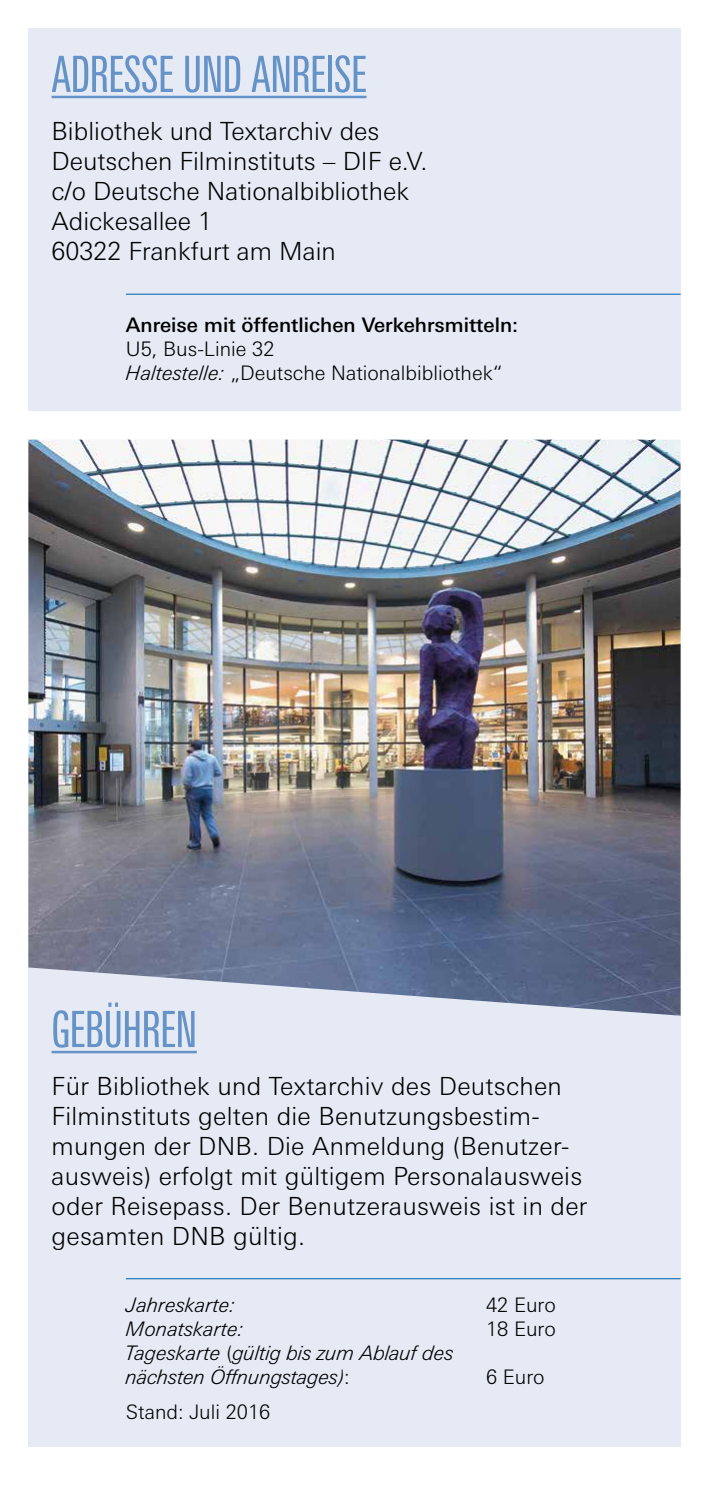
<style>
.page{position:relative;width:709px;height:1489px;background:#fff}
.page>*{position:absolute;margin:0;border:0;box-sizing:border-box;transform-origin:0 0}
.t1{font:50px "Linotype Univers Comp";color:#6593c8}
.t2{font:300 25px/30px "Linotype Univers Basic";letter-spacing:.01em;color:#000}
.t3{font:300 20px/24px "Linotype Univers Basic";color:#000}
.t4{font:italic 300 20px/24px "Linotype Univers Basic";color:#000}
.t5{font:500 20px "Linotype Univers Basic";color:#000}
.s1{font-style:italic}
.s2{font-style:normal}
</style>
<div class="page">
<div style="left:28px;top:28px;width:652px;height:383px;background:#e5eaf5"></div>
<div style="left:28px;top:878px;width:652px;height:568px;background:#e5eaf5"></div>
<hr style="left:52px;top:96px;width:314px;height:2px;background:#6593c8">
<img style="left:28px;top:439px;width:652px;height:576px">
<hr style="left:126px;top:293px;width:554px;height:2px;background:#2b7bbb">
<hr style="left:52px;top:1050px;width:145px;height:3px;background:#6593c8">
<hr style="left:126px;top:1277px;width:554px;height:2px;background:#2b7bbb">
<h1 class="t1" style="left:52px;top:46px;width:316px">ADRESSE UND ANREISE</h1>
<p class="t2" style="left:52px;top:115px;width:377px">Bibliothek und Textarchiv des<br>Deutschen Filminstituts – DIF e.V. c/o Deutsche Nationalbibliothek<br>Adickesallee 1<br>60322 Frankfurt am Main</p>
<p class="t5" style="left:126px;top:313px;width:394px">Anreise mit öffentlichen Verkehrsmitteln:</p>
<p class="t3" style="left:126px;top:336px;width:378px">U5, Bus-Linie 32<br><span class="s1">Haltestelle:</span> „Deutsche Nationalbibliothek“</p>
<h1 class="t1" style="left:52px;top:1001px;width:147px">GEBÜHREN</h1>
<p class="t2" style="left:52px;top:1070px;width:537px">Für Bibliothek und Textarchiv des Deutschen Filminstituts gelten die Benutzungsbestim&shy;mungen der DNB. Die Anmeldung (Benutzer&shy;ausweis) erfolgt mit gültigem Personalausweis oder Reisepass. Der Benutzerausweis ist in der gesamten DNB gültig.</p>
<p class="t4" style="left:126px;top:1291px;width:111px">Jahreskarte:</p>
<p class="t3" style="left:486px;top:1292px;width:71px">42 Euro</p>
<p class="t4" style="left:126px;top:1315px;width:119px">Monatskarte:</p>
<p class="t3" style="left:486px;top:1316px;width:71px">18 Euro</p>
<p class="t4" style="left:126px;top:1339px;width:329px">Tageskarte <span class="s2">(</span>gültig bis zum Ablauf des nächsten Öffnungstages)<span class="s2">:</span></p>
<p class="t3" style="left:486px;top:1364px;width:60px">6 Euro</p>
<p class="t3" style="left:126px;top:1399px;width:146px">Stand: Juli 2016</p>
</div>
